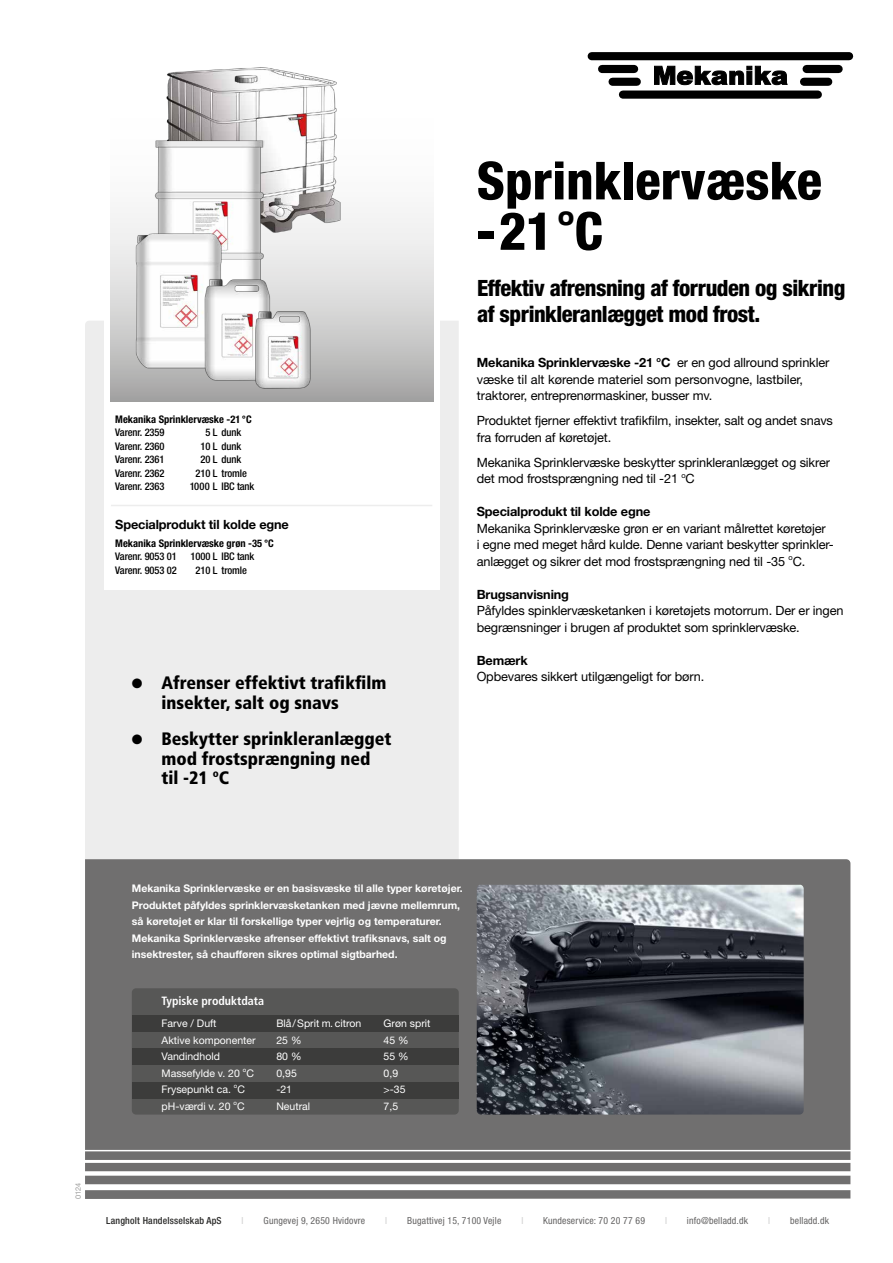
<style>
.page{position:relative;width:893px;height:1263px;background:#fff}
.page>*{position:absolute;margin:0;border:0;box-sizing:border-box;transform-origin:0 0}
.t1{font:800 condensed 52.5px/50.4px "Helvetica Neue";letter-spacing:.005em;color:#000}
.t2{font:800 expanded 24.45px "Helvetica Neue";color:#000;scale:.8 1}
.t3{font:800 condensed 22.5px/25.5px "Helvetica Neue";letter-spacing:-.02em;color:#000}
.t4{font:900 condensed 18px/19.5px "Frutiger";color:#000}
.t5{font:12.75px/16.5px "Helvetica Neue";letter-spacing:-.01em;color:#000}
.t6{font:12.75px/16.5px "Helvetica Neue LT Std";letter-spacing:-.01em;color:#000}
.t7{font:700 12.75px "Helvetica Neue LT Std";letter-spacing:-.01em;color:#000}
.t8{font:700 condensed 12px "Frutiger";color:#fff}
.t9{font:700 10.5px/16.5px "Helvetica Neue LT Std";color:#fff}
.t10{font:500 condensed 10.5px "Helvetica Neue";letter-spacing:-.01em;color:#000}
.t11{font:10.5px "Helvetica Neue";color:#fff}
.t12{font:700 condensed 10.5px "Helvetica Neue";color:#000}
.t13{font:condensed 9.75px "Helvetica Neue LT Std";letter-spacing:.02em;color:#646363}
.t14{font:500 condensed 9.75px "Helvetica Neue";letter-spacing:.02em;color:#282827}
.t15{font:condensed 9.75px "Helvetica Neue LT Std";color:#d0d0d0}
.t16{font:7.5px "Helvetica Neue";color:#9d9d9c}
.t17{font:700 7.5px "Helvetica Neue LT Std";color:#000}
.t18{font:7.5px "Helvetica Neue";color:#000}
.t19{font:6.15px "Helvetica Neue";color:#fff}
.s1{font-family:"Helvetica Neue LT Std";font-weight:700}
.s2{font-weight:700}
.s3{font-family:"Helvetica Neue"}
</style>
<div class="page">
<div style="left:592px;top:52px;width:257px;height:8px;background:#000"></div>
<div style="left:623px;top:91px;width:195px;height:8px;background:#000"></div>
<svg style="left:591px;top:59px;width:259px;height:32px"></svg>
<div style="left:85px;top:321px;width:374px;height:538px;background:#ededed"></div>
<div style="left:85px;top:859px;width:765px;height:325px;background:#706f6f"></div>
<hr style="left:81px;top:1160px;width:807px;height:3px;background:#fff">
<svg style="left:85px;top:1190px;width:766px;height:9px;background:#767575"></svg>
<svg style="left:85px;top:1171px;width:766px;height:4px"></svg>
<hr style="left:81px;top:1150px;width:807px;height:1px;background:#fff">
<img style="left:477px;top:885px;width:327px;height:229px">
<div style="left:132px;top:988px;width:327px;height:126px;background:#575756;border-radius:4px"></div>
<div style="left:132px;top:1015px;width:327px;height:17px;background:#3c3c3b"></div>
<div style="left:132px;top:1048px;width:327px;height:17px;background:#3c3c3b"></div>
<div style="left:132px;top:1082px;width:327px;height:16px;background:#3c3c3b"></div>
<div style="left:104px;top:71px;width:336px;height:519px;background:#fff"></div>
<svg style="left:111px;top:213px;width:322px;height:189px;background:#d1d1d1"></svg>
<img style="left:166px;top:67px;width:179px;height:179px">
<img style="left:147px;top:132px;width:125px;height:111px">
<img style="left:126px;top:224px;width:106px;height:152px">
<img style="left:179px;top:243px;width:118px;height:159px">
<img style="left:243px;top:297px;width:79px;height:104px">
<hr style="left:111px;top:505px;width:321px;height:1px;background:#ededed">
<p class="t12" style="left:115px;top:413px;width:138px">Mekanika Sprinklervæske -21 °C</p>
<p class="t10" style="left:115px;top:426px;width:51px">Varenr. 2359</p>
<p class="t10" style="left:205px;top:426px;width:37px">5 L dunk</p>
<p class="t10" style="left:115px;top:440px;width:51px">Varenr. 2360</p>
<p class="t10" style="left:200px;top:440px;width:42px">10 L dunk</p>
<p class="t10" style="left:115px;top:453px;width:51px">Varenr. 2361</p>
<p class="t10" style="left:200px;top:453px;width:42px">20 L dunk</p>
<p class="t10" style="left:115px;top:467px;width:51px">Varenr. 2362</p>
<p class="t10" style="left:196px;top:467px;width:53px">210 L tromle</p>
<p class="t10" style="left:115px;top:480px;width:51px">Varenr. 2363</p>
<p class="t10" style="left:190px;top:480px;width:66px">1000 L IBC tank</p>
<p class="t7" style="left:115px;top:516px;width:175px">Specialprodukt til kolde egne</p>
<p class="t12" style="left:115px;top:536px;width:160px">Mekanika Sprinklervæske grøn -35 °C</p>
<p class="t10" style="left:115px;top:550px;width:63px">Varenr. 9053 01</p>
<p class="t10" style="left:191px;top:550px;width:65px">1000 L IBC tank</p>
<p class="t10" style="left:115px;top:563px;width:63px">Varenr. 9053 02</p>
<p class="t10" style="left:196px;top:563px;width:53px">210 L tromle</p>
<h3 class="t4" style="left:162px;top:673px;width:226px;text-indent:-30px">● Afrenser effektivt trafikfilm insekter, salt og snavs</h3>
<h3 class="t4" style="left:162px;top:729px;width:231px;text-indent:-30px">● Beskytter sprinkleranlægget mod frostsprængning ned til -21 <sup>o</sup>C</h3>
<h1 class="t1" style="left:477px;top:155px;width:347px">Sprinklervæske -21 C</h1>
<h2 class="t2" style="left:558px;top:201px;width:21px">o</h2>
<h3 class="t3" style="left:477px;top:275px;width:370px">Effektiv afrensning af forruden og sikring af sprinkleranlægget mod frost.</h3>
<p class="t7" style="left:477px;top:355px;width:178px">Mekanika Sprinklervæske -21</p>
<p class="t17" style="left:657px;top:354px;width:6px">o</p>
<p class="t5" style="left:477px;top:354px;width:354px;text-indent:184px"><span class="s1">C</span> er en god allround sprinkler væske til alt kørende materiel som personvogne, lastbiler, traktorer, entreprenørmaskiner, busser mv.</p>
<p class="t5" style="left:477px;top:412px;width:358px">Produktet fjerner effektivt trafikfilm, insekter, salt og andet snavs fra forruden af køretøjet.</p>
<p class="t5" style="left:477px;top:454px;width:355px">Mekanika Sprinklervæske beskytter sprinkleranlægget og sikrer det mod frostsprængning ned til -21 <sup>o</sup>C</p>
<p class="t6" style="left:477px;top:503px;width:351px"><span class="s2">Specialprodukt til kolde egne<br></span>Mekanika Sprinklervæske grøn er <span class="s3">en variant målrettet køretøjer</span></p>
<p class="t5" style="left:477px;top:536px;width:359px">i egne med meget hård kulde. Denne variant beskytter sprinkler&shy;anlægget og sikrer det mod frostsprængning ned til -35</p>
<p class="t18" style="left:789px;top:553px;width:6px">o</p>
<p class="t5" style="left:793px;top:553px;width:14px">C.</p>
<p class="t7" style="left:477px;top:586px;width:94px">Brugsanvisning</p>
<p class="t5" style="left:477px;top:602px;width:368px">Påfyldes spinklervæsketanken i køretøjets motorrum. Der er ingen begrænsninger i brugen af produktet som sprinklervæske.</p>
<p class="t7" style="left:477px;top:652px;width:53px">Bemærk</p>
<p class="t5" style="left:477px;top:668px;width:229px">Opbevares sikkert utilgængeligt for børn.</p>
<p class="t9" style="left:132px;top:880px;width:332px">Mekanika Sprinklervæske er en basisvæske til alle typer køretøjer.<br>Produktet påfyldes sprinklervæsketanken med jævne mellemrum, så køretøjet er klar til forskellige typer vejrlig og temperaturer.<br>Mekanika Sprinklervæske afrenser effektivt trafiksnavs, salt og insektrester, så chaufføren sikres optimal sigtbarhed.</p>
<p class="t8" style="left:162px;top:994px;width:104px">Typiske produktdata</p>
<p class="t11" style="left:162px;top:1017px;width:57px">Farve / Duft</p>
<p class="t11" style="left:276px;top:1017px;width:86px">Blå/Sprit m. citron</p>
<p class="t11" style="left:384px;top:1017px;width:48px">Grøn sprit</p>
<p class="t11" style="left:162px;top:1034px;width:96px">Aktive komponenter</p>
<p class="t11" style="left:276px;top:1034px;width:27px">25 %</p>
<p class="t11" style="left:384px;top:1034px;width:27px">45 %</p>
<p class="t11" style="left:162px;top:1050px;width:60px">Vandindhold</p>
<p class="t11" style="left:276px;top:1050px;width:27px">80 %</p>
<p class="t11" style="left:384px;top:1050px;width:27px">55 %</p>
<p class="t11" style="left:162px;top:1067px;width:80px">Massefylde v. 20</p>
<p class="t19" style="left:243px;top:1066px;width:5px">o</p>
<p class="t11" style="left:246px;top:1067px;width:9px">C</p>
<p class="t11" style="left:276px;top:1067px;width:22px">0,95</p>
<p class="t11" style="left:384px;top:1067px;width:16px">0,9</p>
<p class="t11" style="left:162px;top:1083px;width:71px">Frysepunkt ca.</p>
<p class="t19" style="left:234px;top:1082px;width:5px">o</p>
<p class="t11" style="left:237px;top:1083px;width:9px">C</p>
<p class="t11" style="left:276px;top:1083px;width:17px">-21</p>
<p class="t11" style="left:384px;top:1083px;width:24px">&gt;-35</p>
<p class="t11" style="left:162px;top:1100px;width:71px">pH-værdi v. 20</p>
<p class="t19" style="left:234px;top:1099px;width:5px">o</p>
<p class="t11" style="left:237px;top:1100px;width:9px">C</p>
<p class="t11" style="left:276px;top:1100px;width:35px">Neutral</p>
<p class="t11" style="left:384px;top:1100px;width:16px">7,5</p>
<p class="t16" style="left:73px;top:1199px;width:18px;rotate:-90deg">0124</p>
<p class="t14" style="left:106px;top:1215px;width:117px">Langholt Handelsselskab ApS</p>
<p class="t15" style="left:242px;top:1215px;width:3px">I</p>
<p class="t13" style="left:264px;top:1215px;width:103px">Gungevej 9, 2650 Hvidovre</p>
<p class="t15" style="left:385px;top:1215px;width:3px">I</p>
<p class="t13" style="left:407px;top:1215px;width:96px">Bugattivej 15, 7100 Vejle</p>
<p class="t15" style="left:521px;top:1215px;width:3px">I</p>
<p class="t13" style="left:543px;top:1215px;width:103px">Kundeservice: 70 20 77 69</p>
<p class="t15" style="left:665px;top:1215px;width:3px">I</p>
<p class="t13" style="left:687px;top:1215px;width:63px">info@belladd.dk</p>
<p class="t15" style="left:768px;top:1215px;width:3px">I</p>
<p class="t13" style="left:790px;top:1215px;width:41px">belladd.dk</p>
</div>
